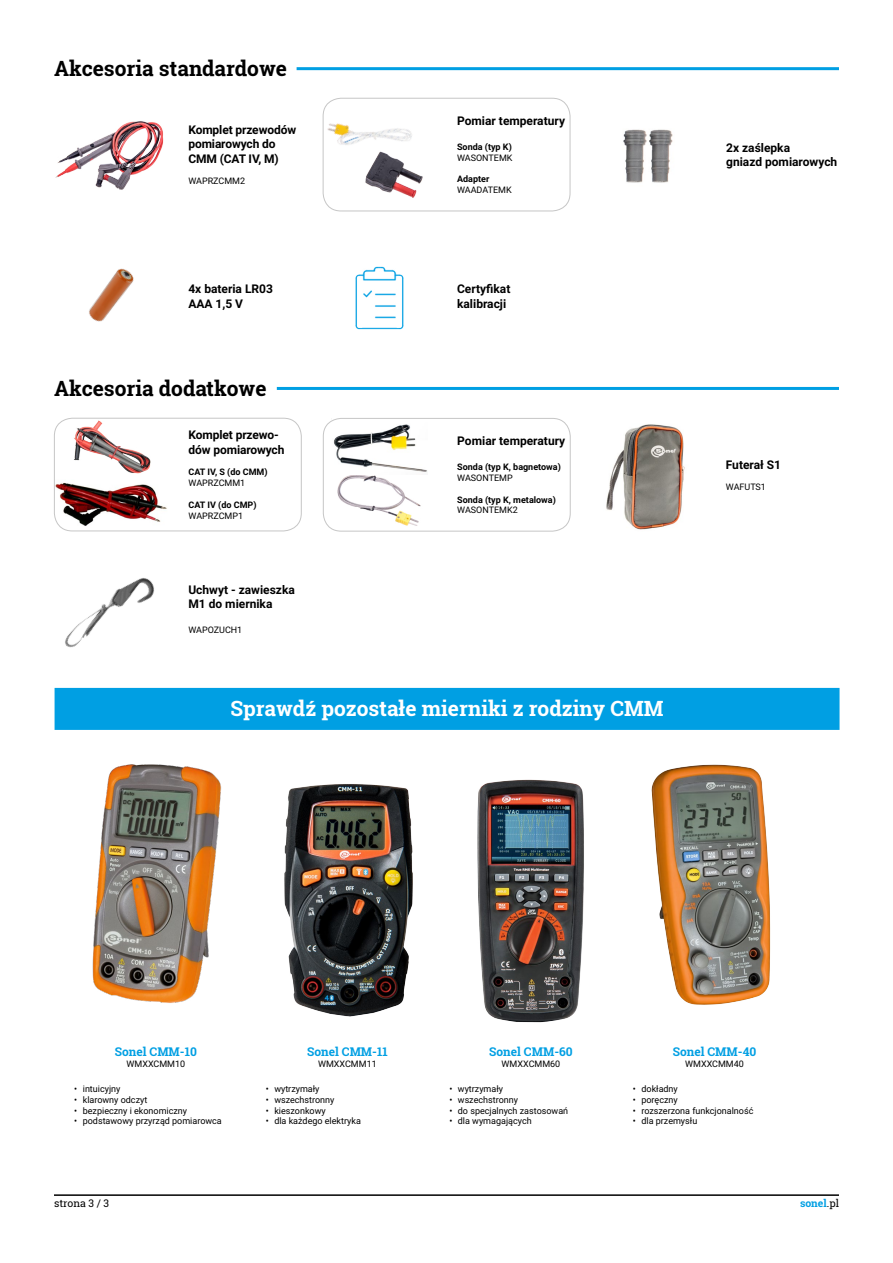
<style>
.page{position:relative;width:893px;height:1263px;background:#fff}
.page>*{position:absolute;margin:0;border:0;box-sizing:border-box;transform-origin:0 0}
.t1{font:700 21px "Roboto Slab";color:#000}
.t2{font:700 21px "Roboto Slab";color:#fff}
.t3{font:700 12px/14.4px "Roboto";color:#000}
.t4{font:700 12px "Roboto Slab";color:#009fe3}
.t5{font:10.5px "Roboto Slab";color:#000}
.t6{font:700 10.5px "Roboto Slab";color:#009fe3}
.t7{font:9px "Roboto";color:#000}
.t8{font:700 9px "Roboto";color:#000}
.s1{font-weight:400;color:#000}
</style>
<div class="page">
<hr style="left:54px;top:1194px;width:785px;height:2px;background:#000">
<img style="left:89px;top:268px;width:45px;height:54px">
<img style="left:355px;top:266px;width:49px;height:64px">
<hr style="left:297px;top:67px;width:542px;height:3px;background:#009fe3">
<img style="left:55px;top:121px;width:109px;height:69px">
<img style="left:365px;top:176px;width:58px;height:22px">
<img style="left:323px;top:97px;width:98px;height:80px">
<div style="left:323px;top:98px;width:247px;height:113px;border:1px solid #c6c6c6;border-radius:18px"></div>
<img style="left:623px;top:129px;width:50px;height:54px">
<hr style="left:277px;top:387px;width:562px;height:3px;background:#009fe3">
<img style="left:606px;top:424px;width:79px;height:106px">
<img style="left:337px;top:475px;width:84px;height:51px">
<img style="left:332px;top:418px;width:95px;height:54px">
<div style="left:323px;top:418px;width:248px;height:113px;border:1px solid #c6c6c6;border-radius:18px"></div>
<img style="left:65px;top:578px;width:89px;height:70px">
<div style="left:55px;top:688px;width:784px;height:42px;background:#009fe3"></div>
<img style="left:92px;top:764px;width:130px;height:239px">
<img style="left:651px;top:764px;width:120px;height:241px">
<img style="left:284px;top:784px;width:129px;height:233px">
<img style="left:477px;top:779px;width:107px;height:244px">
<img style="left:54px;top:482px;width:113px;height:45px">
<img style="left:74px;top:420px;width:77px;height:54px">
<div style="left:54px;top:418px;width:248px;height:113px;border:1px solid #c6c6c6;border-radius:18px"></div>
<h1 class="t1" style="left:54px;top:54px;width:235px">Akcesoria standardowe</h1>
<h2 class="t3" style="left:188px;top:122px;width:109px">Komplet przewodów pomiarowych do<br>CMM (CAT IV, M)</h2>
<p class="t7" style="left:188px;top:175px;width:58px">WAPRZCMM2</p>
<h2 class="t3" style="left:457px;top:113px;width:109px">Pomiar temperatury</h2>
<p class="t8" style="left:457px;top:140px;width:56px">Sonda (typ K)</p>
<p class="t7" style="left:457px;top:151px;width:57px">WASONTEMK</p>
<p class="t8" style="left:457px;top:173px;width:34px">Adapter</p>
<p class="t7" style="left:457px;top:184px;width:56px">WAADATEMK</p>
<h2 class="t3" style="left:188px;top:281px;width:86px">4x bateria LR03<br>AAA 1,5 V</h2>
<h2 class="t3" style="left:457px;top:281px;width:55px">Certyfikat kalibracji</h2>
<h1 class="t1" style="left:54px;top:374px;width:214px">Akcesoria dodatkowe</h1>
<h2 class="t3" style="left:189px;top:428px;width:97px">Komplet przewo&shy;dów pomiarowych</h2>
<p class="t8" style="left:189px;top:466px;width:81px">CAT IV, S (do CMM)</p>
<p class="t7" style="left:189px;top:477px;width:58px">WAPRZCMM1</p>
<p class="t8" style="left:189px;top:498px;width:70px">CAT IV (do CMP)</p>
<p class="t7" style="left:189px;top:509px;width:56px">WAPRZCMP1</p>
<h2 class="t3" style="left:188px;top:582px;width:108px">Uchwyt - zawieszka<br>M1 do miernika</h2>
<p class="t7" style="left:188px;top:624px;width:55px">WAPOZUCH1</p>
<h2 class="t3" style="left:457px;top:433px;width:109px">Pomiar temperatury</h2>
<p class="t8" style="left:457px;top:461px;width:105px">Sonda (typ K, bagnetowa)</p>
<p class="t7" style="left:457px;top:472px;width:57px">WASONTEMP</p>
<p class="t8" style="left:457px;top:493px;width:100px">Sonda (typ K, metalowa)</p>
<p class="t7" style="left:457px;top:504px;width:62px">WASONTEMK2</p>
<h1 class="t2" style="left:231px;top:694px;width:435px">Sprawdź pozostałe mierniki z rodziny CMM</h1>
<h2 class="t3" style="left:726px;top:140px;width:113px">2x zaślepka<br>gniazd pomiarowych</h2>
<h2 class="t3" style="left:726px;top:457px;width:57px">Futerał S1</h2>
<p class="t7" style="left:726px;top:481px;width:42px">WAFUTS1</p>
<h2 class="t4" style="left:115px;top:1043px;width:84px">Sonel CMM-10</h2>
<p class="t7" style="left:126px;top:1057px;width:60px">WMXXCMM10</p>
<p class="t7" style="left:74px;top:1082px;width:48px">• intuicyjny</p>
<p class="t7" style="left:74px;top:1093px;width:75px">• klarowny odczyt</p>
<p class="t7" style="left:74px;top:1104px;width:114px">• bezpieczny i ekonomiczny</p>
<p class="t7" style="left:74px;top:1115px;width:149px">• podstawowy przyrząd pomiarowca</p>
<h2 class="t4" style="left:307px;top:1043px;width:82px">Sonel CMM-11</h2>
<p class="t7" style="left:318px;top:1057px;width:60px">WMXXCMM11</p>
<p class="t7" style="left:266px;top:1082px;width:55px">• wytrzymały</p>
<p class="t7" style="left:266px;top:1093px;width:70px">• wszechstronny</p>
<p class="t7" style="left:266px;top:1104px;width:61px">• kieszonkowy</p>
<p class="t7" style="left:266px;top:1115px;width:97px">• dla każdego elektryka</p>
<h2 class="t4" style="left:489px;top:1043px;width:85px">Sonel CMM-60</h2>
<p class="t7" style="left:502px;top:1057px;width:60px">WMXXCMM60</p>
<p class="t7" style="left:449px;top:1082px;width:55px">• wytrzymały</p>
<p class="t7" style="left:449px;top:1093px;width:70px">• wszechstronny</p>
<p class="t7" style="left:449px;top:1104px;width:120px">• do specjalnych zastosowań</p>
<p class="t7" style="left:449px;top:1115px;width:84px">• dla wymagających</p>
<h2 class="t4" style="left:673px;top:1043px;width:85px">Sonel CMM-40</h2>
<p class="t7" style="left:685px;top:1057px;width:60px">WMXXCMM40</p>
<p class="t7" style="left:633px;top:1082px;width:46px">• dokładny</p>
<p class="t7" style="left:633px;top:1093px;width:46px">• poręczny</p>
<p class="t7" style="left:633px;top:1104px;width:122px">• rozszerzona funkcjonalność</p>
<p class="t7" style="left:633px;top:1115px;width:66px">• dla przemysłu</p>
<p class="t5" style="left:54px;top:1196px;width:57px">strona 3 / 3</p>
<p class="t6" style="left:800px;top:1196px;width:40px">sonel<span class="s1">.pl</span></p>
</div>
